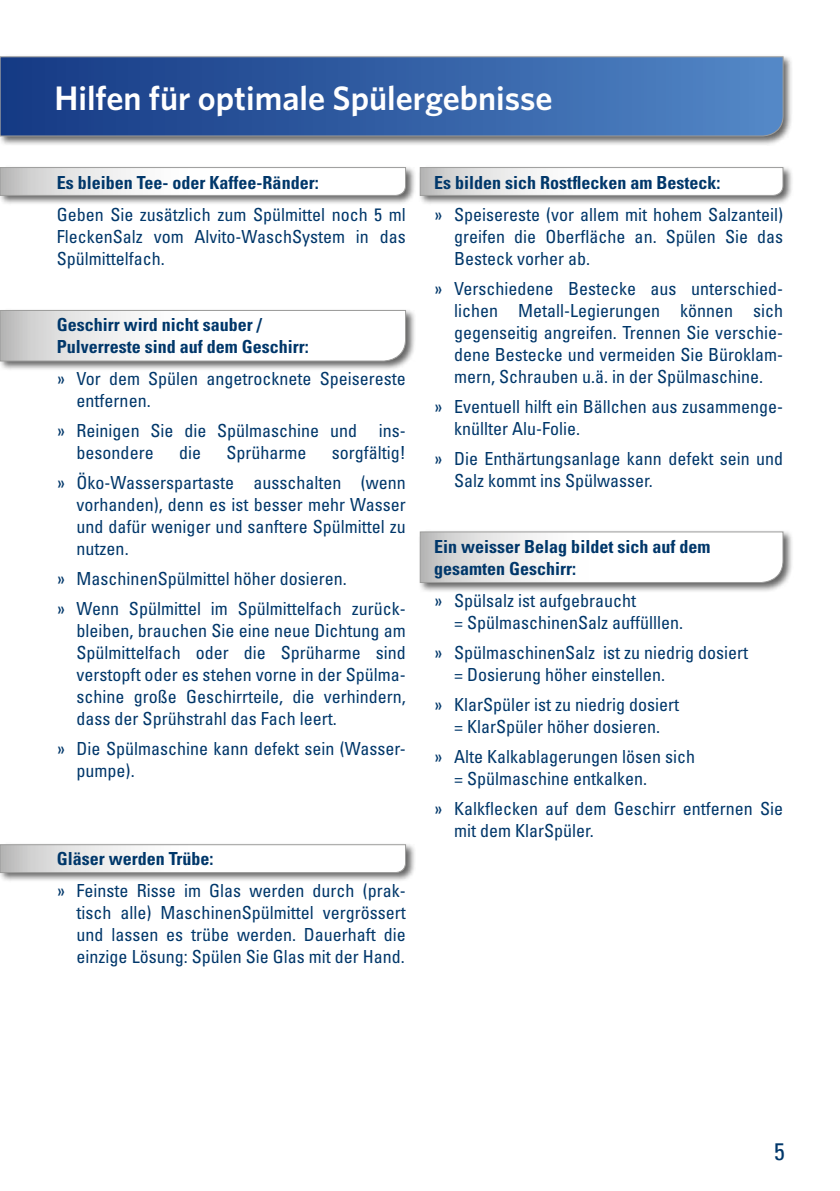
<style>
.page{position:relative;width:840px;height:1191px;background:#fff}
.page>*{position:absolute;margin:0;border:0;box-sizing:border-box;transform-origin:0 0}
.t1{font:600 34px "Whitney";color:#fff}
.t2{font:condensed 24px "Univers LT Std";color:#00376a}
.t3{font:condensed 18px/22px "Univers LT Std";color:#00376a}
.t4{font:700 condensed 18px/22px "Univers LT Std";color:#00376a}
</style>
<div class="page">
<div style="left:0;top:165px;width:415px;height:40px;background:#000;opacity:.6"></div>
<svg style="left:0;top:167px;width:406px;height:29px"></svg>
<div style="left:0;top:842px;width:415px;height:40px;background:#000;opacity:.6"></div>
<svg style="left:0;top:844px;width:406px;height:29px"></svg>
<div style="left:0;top:308px;width:415px;height:63px;background:#000;opacity:.6"></div>
<svg style="left:0;top:310px;width:406px;height:51px"></svg>
<div style="left:417px;top:165px;width:375px;height:40px;background:#000;opacity:.6"></div>
<svg style="left:419px;top:167px;width:364px;height:29px"></svg>
<div style="left:417px;top:529px;width:375px;height:64px;background:#000;opacity:.6"></div>
<svg style="left:419px;top:531px;width:364px;height:52px"></svg>
<div style="left:0;top:54px;width:793px;height:92px;background:#000;opacity:.6"></div>
<svg style="left:0;top:57px;width:782px;height:79px;background:#345fa4"></svg>
<h1 class="t1" style="left:54px;top:76px;width:499px">Hilfen für optimale Spülergebnisse</h1>
<p class="t4" style="left:57px;top:171px;width:263px">Es bleiben Tee- oder Kaffee-Ränder:</p>
<p class="t3" style="left:57px;top:203px;width:350px;text-align:justify">Geben Sie zusätzlich zum Spülmittel noch 5 ml FleckenSalz vom Alvito-WaschSystem in das Spülmittelfach.</p>
<p class="t4" style="left:57px;top:313px;width:253px">Geschirr wird nicht sauber /<br>Pulverreste sind auf dem Geschirr:</p>
<p class="t3" style="left:77px;top:367px;width:330px;text-indent:-20px">» Vor dem Spülen angetrocknete Speisereste entfernen.</p>
<p class="t3" style="left:77px;top:419px;width:330px;text-indent:-20px">» Reinigen Sie die Spülmaschine und ins&shy;besondere</p>
<p class="t3" style="left:179px;top:441px;width:23px">die</p>
<p class="t3" style="left:226px;top:441px;width:81px">Sprüharme</p>
<p class="t3" style="left:57px;top:437px;width:350px;line-height:30px;text-align:right">sorgfältig!<br>» Öko-Wasserspartaste ausschalten (wenn</p>
<p class="t3" style="left:77px;top:493px;width:330px;text-align:justify">vorhanden), denn es ist besser mehr Wasser und dafür weniger und sanftere Spülmittel zu nutzen.</p>
<p class="t3" style="left:57px;top:563px;width:350px;line-height:30px">» MaschinenSpülmittel höher dosieren.<br>» Wenn Spülmittel im Spülmittelfach zurück-</p>
<p class="t3" style="left:77px;top:619px;width:330px;text-align:justify">bleiben, brauchen Sie eine neue Dichtung am Spülmittelfach oder die Sprüharme sind verstopft oder es stehen vorne in der Spülma&shy;schine große Geschirrteile, die verhindern, dass der Sprühstrahl das Fach leert.</p>
<p class="t3" style="left:77px;top:737px;width:330px;text-indent:-20px">» Die Spülmaschine kann defekt sein (Wasser&shy;pumpe).</p>
<p class="t4" style="left:57px;top:847px;width:158px">Gläser werden Trübe:</p>
<p class="t3" style="left:77px;top:879px;width:330px;text-align:justify;text-indent:-20px">» Feinste Risse im Glas werden durch (prak&shy;tisch alle) MaschinenSpülmittel vergrössert und lassen es trübe werden. Dauerhaft die einzige Lösung: Spülen Sie Glas mit der Hand.</p>
<p class="t4" style="left:434px;top:171px;width:287px">Es bilden sich Rostflecken am Besteck:</p>
<p class="t3" style="left:454px;top:203px;width:330px;text-align:justify;text-indent:-20px">» Speisereste (vor allem mit hohem Salzanteil) greifen die Oberfläche an. Spülen Sie das Besteck vorher ab.</p>
<p class="t3" style="left:454px;top:277px;width:330px;text-align:justify;text-indent:-20px">» Verschiedene Bestecke aus unterschied&shy;lichen Metall-Legierungen können sich gegenseitig angreifen. Trennen Sie verschie&shy;dene Bestecke und vermeiden Sie Büroklam&shy;mern, Schrauben u.ä. in der Spülmaschine.</p>
<p class="t3" style="left:454px;top:395px;width:330px;text-indent:-20px">» Eventuell hilft ein Bällchen aus zusammenge&shy;knüllter Alu-Folie.</p>
<p class="t3" style="left:454px;top:447px;width:330px;text-indent:-20px">» Die Enthärtungsanlage kann defekt sein und<br>Salz kommt ins Spülwasser.</p>
<p class="t4" style="left:434px;top:535px;width:277px">Ein weisser Belag bildet sich auf dem gesamten Geschirr:</p>
<p class="t3" style="left:454px;top:589px;width:230px;text-indent:-20px">» Spülsalz ist aufgebraucht<br>= SpülmaschinenSalz auffülllen.</p>
<p class="t3" style="left:454px;top:641px;width:295px;text-indent:-20px">» SpülmaschinenSalz ist zu niedrig dosiert = Dosierung höher einstellen.</p>
<p class="t3" style="left:434px;top:693px;width:246px;text-align:center">» KlarSpüler ist zu niedrig dosiert = KlarSpüler höher dosieren.</p>
<p class="t3" style="left:454px;top:745px;width:242px;text-indent:-20px">» Alte Kalkablagerungen lösen sich = Spülmaschine entkalken.</p>
<p class="t3" style="left:454px;top:797px;width:330px;text-indent:-20px">» Kalkflecken auf dem Geschirr entfernen Sie mit dem KlarSpüler.</p>
<h2 class="t2" style="left:773px;top:1136px;width:12px">5</h2>
</div>
